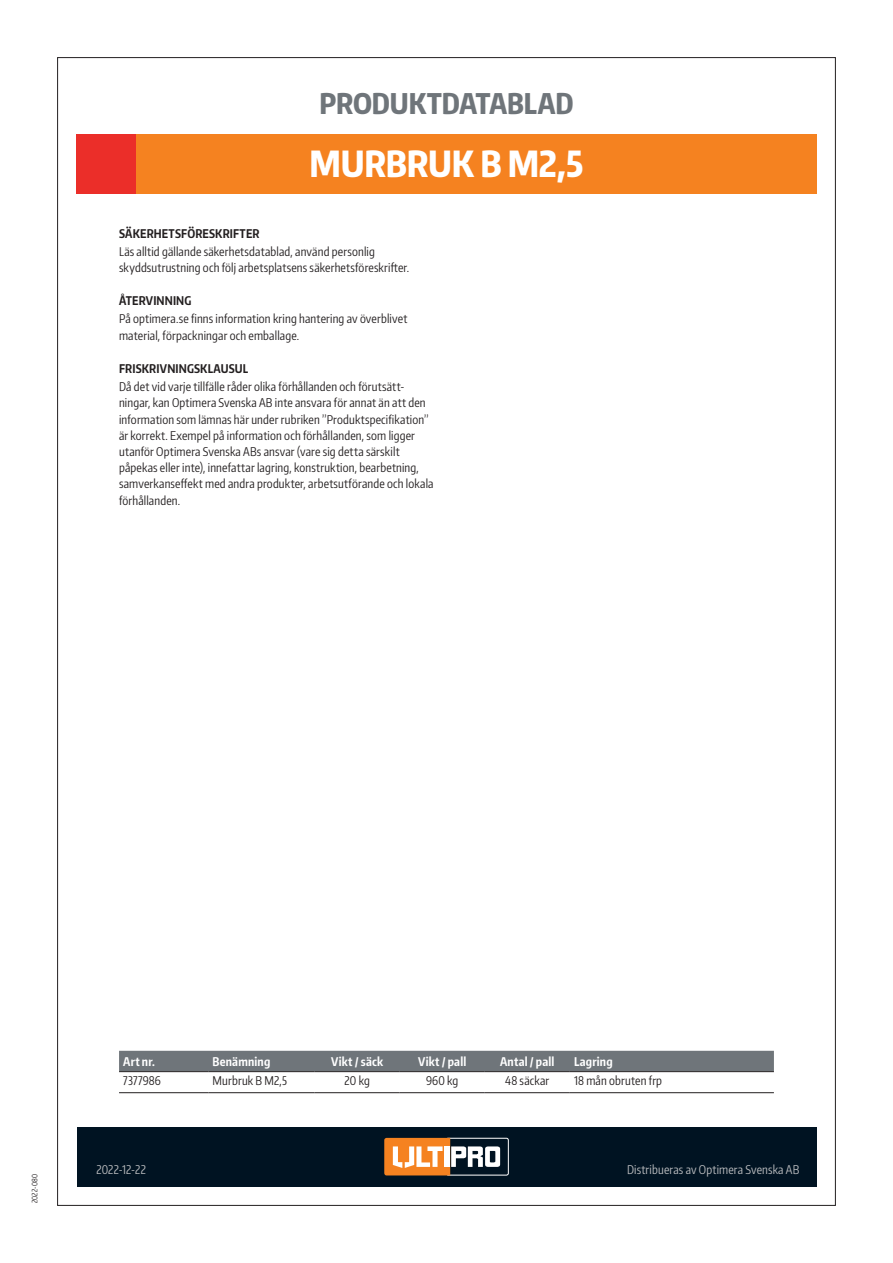
<style>
.page{position:relative;width:893px;height:1263px;background:#fff}
.page>*{position:absolute;margin:0;border:0;box-sizing:border-box;transform-origin:0 0}
.t1{font:800 36px "Encode Sans Compressed";letter-spacing:-.005em;color:#fff}
.t2{font:800 28.5px "Encode Sans Compressed";letter-spacing:-.005em;color:#6f757a}
.t3{font:12px/16.2px "Encode Sans Compressed";letter-spacing:.015em;color:#231f20}
.t4{font:700 12px "Encode Sans Compressed";letter-spacing:.01em;color:#231f20}
.t5{font:700 12px "Encode Sans Compressed";letter-spacing:.015em;color:#fff}
.t6{font:12px "Encode Sans Compressed";letter-spacing:.015em;color:#bcbdc0}
.t7{font:7.5px "Encode Sans Compressed";letter-spacing:.02em;color:#231f20}
</style>
<div class="page">
<div style="left:77px;top:134px;width:739px;height:59px;background:#f58220"></div>
<div style="left:77px;top:1127px;width:739px;height:59px;background:#001322"></div>
<div style="left:77px;top:134px;width:59px;height:59px;background:#eb2e29"></div>
<svg style="left:384px;top:1137px;width:125px;height:39px"></svg>
<div style="left:119px;top:1051px;width:655px;height:22px;background:#6f757a"></div>
<hr style="left:119px;top:1071px;width:89px;height:1px;background:#231f20">
<hr style="left:208px;top:1071px;width:107px;height:1px;background:#231f20">
<hr style="left:315px;top:1071px;width:85px;height:1px;background:#231f20">
<hr style="left:400px;top:1071px;width:85px;height:1px;background:#231f20">
<hr style="left:485px;top:1071px;width:85px;height:1px;background:#231f20">
<hr style="left:570px;top:1071px;width:204px;height:1px;background:#231f20">
<hr style="left:119px;top:1092px;width:89px;height:1px;background:#231f20">
<hr style="left:208px;top:1092px;width:107px;height:1px;background:#231f20">
<hr style="left:315px;top:1092px;width:85px;height:1px;background:#231f20">
<hr style="left:400px;top:1092px;width:85px;height:1px;background:#231f20">
<hr style="left:485px;top:1092px;width:85px;height:1px;background:#231f20">
<hr style="left:570px;top:1092px;width:204px;height:1px;background:#231f20">
<h2 class="t2" style="left:319px;top:85px;width:256px">PRODUKTDATABLAD</h2>
<h1 class="t1" style="left:310px;top:140px;width:275px">MURBRUK B M2,5</h1>
<p class="t4" style="left:119px;top:225px;width:142px">SÄKERHETSFÖRESKRIFTER</p>
<p class="t3" style="left:119px;top:243px;width:292px">Läs alltid gällande säkerhetsdatablad, använd personlig skyddsutrustning och följ arbetsplatsens säkerhetsföreskrifter.</p>
<p class="t4" style="left:119px;top:293px;width:74px">ÅTERVINNING</p>
<p class="t3" style="left:119px;top:310px;width:290px">På optimera.se finns information kring hantering av överblivet material, förpackningar och emballage.</p>
<p class="t4" style="left:119px;top:361px;width:131px">FRISKRIVNINGSKLAUSUL</p>
<p class="t3" style="left:119px;top:378px;width:316px">Då det vid varje tillfälle råder olika förhållanden och förutsätt&shy;ningar, kan Optimera Svenska AB inte ansvara för annat än att den information som lämnas här under rubriken ”Produktspecifikation” är korrekt. Exempel på information och förhållanden, som ligger utanför Optimera Svenska ABs ansvar (vare sig detta särskilt påpekas eller inte), innefattar lagring, konstruktion, bearbetning, samverkanseffekt med andra produkter, arbetsutförande och lokala förhållanden.</p>
<p class="t7" style="left:30px;top:1203px;width:31px;rotate:-90deg">2022-080</p>
<p class="t5" style="left:123px;top:1053px;width:33px">Art nr.</p>
<p class="t5" style="left:213px;top:1053px;width:59px">Benämning</p>
<p class="t5" style="left:331px;top:1053px;width:54px">Vikt / säck</p>
<p class="t5" style="left:418px;top:1053px;width:50px">Vikt / pall</p>
<p class="t5" style="left:500px;top:1053px;width:56px">Antal / pall</p>
<p class="t5" style="left:574px;top:1053px;width:40px">Lagring</p>
<p class="t3" style="left:123px;top:1072px;width:39px">7377986</p>
<p class="t3" style="left:213px;top:1072px;width:76px">Murbruk B M2,5</p>
<p class="t3" style="left:344px;top:1072px;width:27px">20 kg</p>
<p class="t3" style="left:426px;top:1072px;width:34px">960 kg</p>
<p class="t3" style="left:505px;top:1072px;width:46px">48 säckar</p>
<p class="t3" style="left:574px;top:1072px;width:90px">18 mån obruten frp</p>
<p class="t6" style="left:96px;top:1161px;width:51px">2022-12-22</p>
<p class="t6" style="left:627px;top:1161px;width:174px">Distribueras av Optimera Svenska AB</p>
</div>
